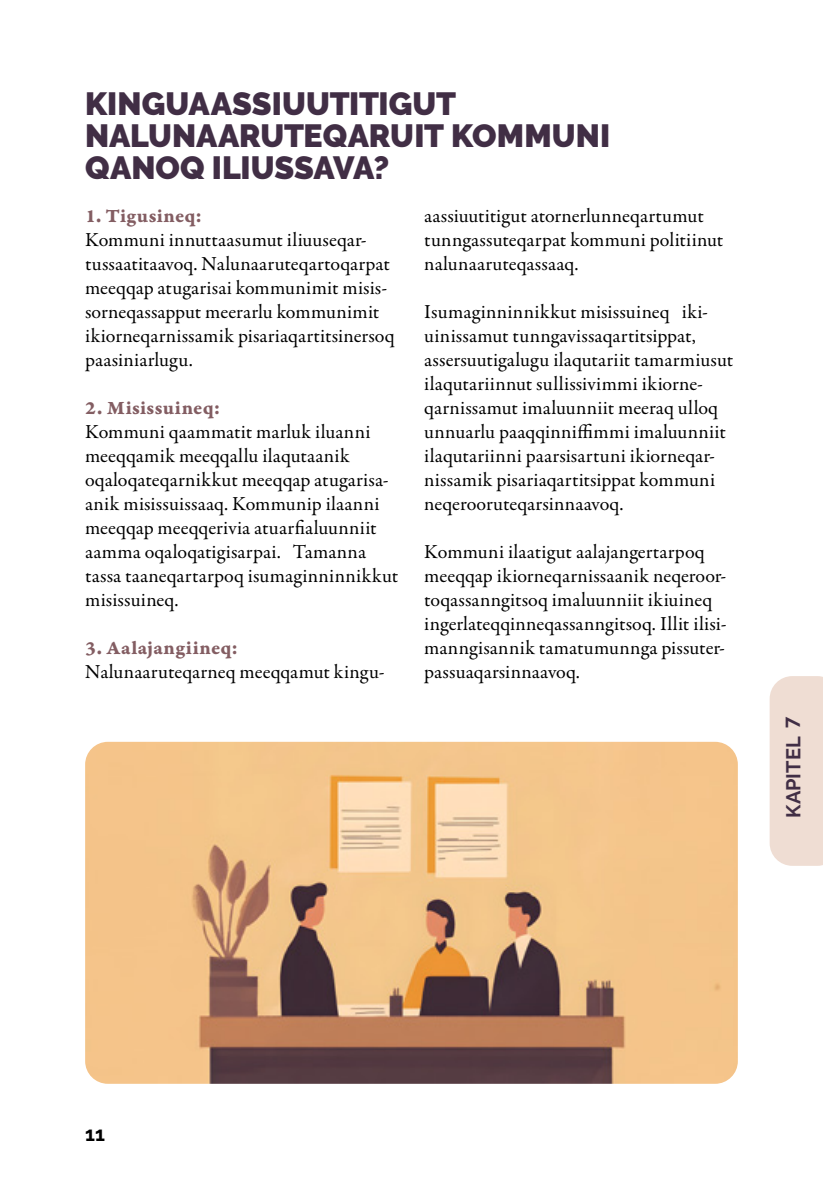
<style>
.page{position:relative;width:823px;height:1191px;background:#fff}
.page>*{position:absolute;margin:0;border:0;box-sizing:border-box;transform-origin:0 0}
.t1{font:900 32px/32px "Raleway";color:#412e45}
.t2{font:20px/24px "Garamond Premr Pro";letter-spacing:.005em;color:#000}
.t3{font:20px "Garamond Premr Pro Bd Capt";letter-spacing:.02em;color:#835d62}
.t4{font:700 20px "Raleway";color:#412e45}
.t5{font:700 20px "Raleway";color:#000}
</style>
<div class="page">
<div style="left:769px;top:676px;width:53px;height:190px;background:#efddd3"></div>
<img style="left:85px;top:742px;width:652px;height:341px">
<h1 class="t1" style="left:85px;top:88px;width:526px">KINGUAASSIUUTITIGUT<br>NALUNAARUTEQARUIT KOMMUNI<br>QANOQ ILIUSSAVA?</h1>
<p class="t2" style="left:424px;top:204px;width:300px">aassiuutitigut atornerlunneqartumut tunngassuteqarpat kommuni politiinut nalunaaruteqassaaq.</p>
<p class="t2" style="left:424px;top:300px;width:310px">Isumaginninnikkut misissuineq iki&shy;uinissamut tunngavissaqartitsippat, assersuutigalugu ilaqutariit tamarmiusut ilaqutariinnut sullissivimmi ikiorne&shy;qarnissamut imaluunniit meeraq ulloq unnuarlu paaqqinniffimmi imaluunniit ilaqutariinni paarsisartuni ikiorneqar&shy;nissamik pisariaqartitsippat kommuni neqerooruteqarsinnaavoq.</p>
<p class="t2" style="left:424px;top:540px;width:303px">Kommuni ilaatigut aalajangertarpoq meeqqap ikiorneqarnissaanik neqeroor&shy;toqassanngitsoq imaluunniit ikiuineq ingerlateqqinneqassanngitsoq. Illit ilisi&shy;manngisannik tamatumunnga pissuter&shy;passuaqarsinnaavoq.</p>
<p class="t3" style="left:85px;top:203px;width:118px">1. Tigusineq:</p>
<p class="t2" style="left:85px;top:228px;width:310px">Kommuni innuttaasumut iliuuseqar&shy;tussaatitaavoq. Nalunaaruteqartoqarpat meeqqap atugarisai kommunimit misis&shy;sorneqassapput meerarlu kommunimit ikiorneqarnissamik pisariaqartitsinersoq paasiniarlugu.</p>
<p class="t3" style="left:85px;top:395px;width:136px">2. Misissuineq:</p>
<p class="t2" style="left:85px;top:420px;width:314px">Kommuni qaammatit marluk iluanni meeqqamik meeqqallu ilaqutaanik oqaloqateqarnikkut meeqqap atugarisa&shy;anik misissuissaaq. Kommunip ilaanni meeqqap meeqqerivia atuarfialuunniit aamma oqaloqatigisarpai. Tamanna tassa taaneqartarpoq isumaginninnikkut misissuineq.</p>
<p class="t3" style="left:85px;top:635px;width:154px">3. Aalajangiineq:</p>
<p class="t2" style="left:85px;top:660px;width:301px">Nalunaaruteqarneq meeqqamut kingu-</p>
<p class="t4" style="left:781px;top:818px;width:103px;rotate:-90deg">KAPITEL 7</p>
<p class="t5" style="left:85px;top:1122px;width:21px">11</p>
</div>
